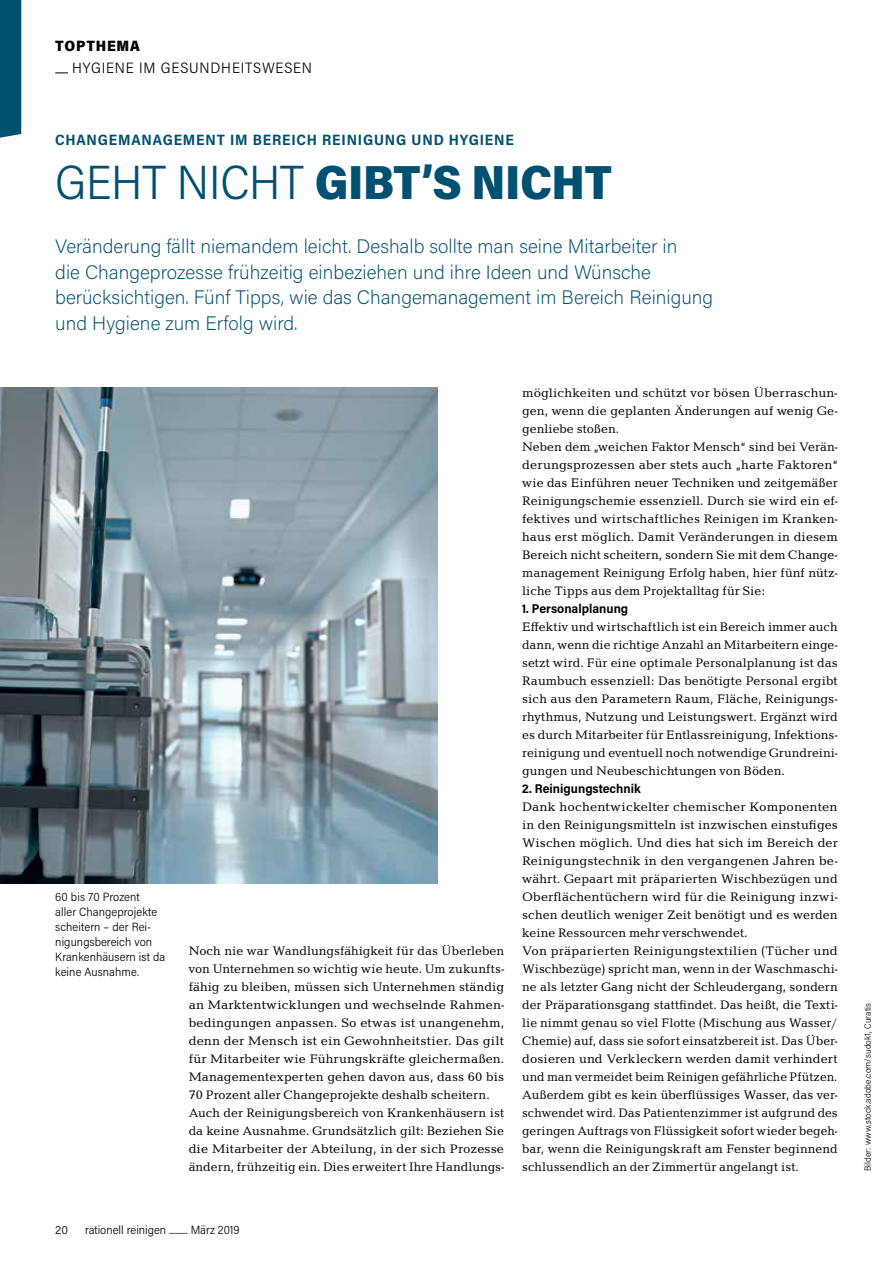
<style>
.page{position:relative;width:893px;height:1263px;background:#fff}
.page>*{position:absolute;margin:0;border:0;box-sizing:border-box;transform-origin:0 0}
.t1{font:900 48px "Acumin Pro Semi Cond";letter-spacing:-.01em;color:#005072}
.t2{font:200 19.5px/25.5px "Acumin Pro";color:#005072}
.t3{font:700 15px "Acumin Pro Semi Cond";letter-spacing:.05em;color:#005072}
.t4{font:300 15px "Acumin Pro Semi Cond";letter-spacing:.055em;color:#000}
.t5{font:900 15px "Acumin Pro Semi Cond";letter-spacing:.05em;color:#000}
.t6{font:12.75px/18px "Candida";color:#000}
.t7{font:12.75px/18px "Candida";color:#000;scale:1.04 1}
.t8{font:700 12.75px "Acumin Pro Semi Cond";color:#000}
.t9{font:300 12px/15px "Acumin Pro Semi Cond";letter-spacing:.005em;color:#000}
.t10{font:300 12px "Acumin Pro";color:#000}
.t11{font:300 9px "Acumin Pro Semi Cond";letter-spacing:.01em;color:#000}
.s1{font-weight:300}
</style>
<div class="page">
<img style="left:0;top:387px;width:437px;height:496px">
<div style="left:0;top:0;width:21px;height:138px;background:#005072"></div>
<svg style="left:55px;top:73px;width:13px;height:1px"></svg>
<p class="t5" style="left:55px;top:35px;width:86px">TOPTHEMA</p>
<p class="t4" style="left:72px;top:58px;width:241px">Hygiene im Gesundh eitswesen</p>
<p class="t3" style="left:55px;top:129px;width:460px">CHANGEMANAGEMENT IM BEREICH REINIGUNG UND HYGIENE</p>
<h1 class="t1" style="left:55px;top:149px;width:548px"><span class="s1">Geht nicht</span> GIBT’S NICHT</h1>
<p class="t2" style="left:55px;top:233px;width:659px">Veränderung fällt niemandem leicht. Deshalb sollte man seine Mitarbeiter in<br>die Changeprozesse frühzeitig einbeziehen und ihre Ideen und Wünsche berücksichtigen. Fünf Tipps, wie das Changemanagement im Bereich Reinigung und Hygiene zum Erfolg wird.</p>
<p class="t9" style="left:55px;top:889px;width:112px">60 bis 70 Prozent<br>aller Changeprojekte scheitern – der Rei&shy;nigungsbereich von<br>Krankenhäusern ist da keine Ausnahme.</p>
<p class="t6" style="left:189px;top:942px;width:317px">Noch nie war Wandlungsfähigkeit für das Überleben von Unternehmen so wichtig wie heute. Um zukunfts&shy;fähig zu bleiben, müssen sich Unternehmen ständig an Marktentwicklungen und wechselnde Rahmen&shy;bedingungen anpassen. So etwas ist unangenehm, denn der Mensch ist ein Gewohnheitstier. Das gilt für Mitarbeiter wie Führungskräfte gleichermaßen.<br>Managementexperten gehen davon aus, dass 60 bis 70 Prozent aller Changeprojekte deshalb scheitern.<br>Auch der Reinigungsbereich von Krankenhäusern ist da keine Ausnahme. Grundsätzlich gilt: Beziehen Sie die Mitarbeiter der Abteilung, in der sich Prozesse ändern, frühzeitig ein. Dies erweitert Ihre Handlungs-</p>
<p class="t6" style="left:522px;top:384px;width:317px">möglichkeiten und schützt vor bösen Überraschun&shy;gen, wenn die geplanten Änderungen auf wenig Ge&shy;genliebe stoßen.<br>Neben dem „weichen Faktor Mensch“ sind bei Verän&shy;derungsprozessen aber stets auch „harte Faktoren“ wie das Einführen neuer Techniken und zeitgemäßer Reinigungschemie essenziell. Durch sie wird ein ef&shy;fektives und wirtschaftliches Reinigen im Kranken&shy;haus erst möglich. Damit Veränderungen in diesem Bereich nicht scheitern, sondern Sie mit dem Change&shy;management Reinigung Erfolg haben, hier fünf nütz&shy;liche Tipps aus dem Projektalltag für Sie:</p>
<p class="t8" style="left:522px;top:600px;width:108px">1. PERSONALPLANUNG</p>
<p class="t6" style="left:522px;top:618px;width:317px;text-align:justify">Effektiv und wirtschaftlich ist ein Bereich immer auch dann, wenn die richtige Anzahl an Mitarbeitern einge&shy;setzt wird. Für eine optimale Personalplanung ist das Raumbuch essenziell: Das benötigte Personal ergibt sich aus den Parametern Raum, Fläche, Reinigungs&shy;rhythmus, Nutzung und Leistungswert. Ergänzt wird es durch Mitarbeiter für Entlassreinigung, Infektions&shy;reinigung und eventuell noch notwendige Grundreini&shy;gungen und Neubeschichtungen von Böden.</p>
<p class="t8" style="left:522px;top:780px;width:120px">2. REINIGUNGSTECHNIK</p>
<p class="t7" style="left:522px;top:798px;width:305px">Dank hochentwickelter chemischer Komponenten in den Reinigungsmitteln ist inzwischen einstufiges Wischen möglich. Und dies hat sich im Bereich der Reinigungstechnik in den vergangenen Jahren be&shy;währt. Gepaart mit präparierten Wischbezügen und Oberflächentüchern wird für die Reinigung inzwi&shy;schen deutlich weniger Zeit benötigt und es werden keine Ressourcen mehr verschwendet.<br>Von präparierten Reinigungstextilien (Tücher und Wischbezüge) spricht man, wenn in der Waschmaschi&shy;ne als letzter Gang nicht der Schleudergang, sondern der Präparationsgang stattfindet. Das heißt, die Texti&shy;lie nimmt genau so viel Flotte (Mischung aus Wasser/ Chemie) auf, dass sie sofort einsatzbereit ist. Das Über&shy;dosieren und Verkleckern werden damit verhindert und man vermeidet beim Reinigen gefährliche Pfützen.<br>Außerdem gibt es kein überflüssiges Wasser, das ver&shy;schwendet wird. Das Patientenzimmer ist aufgrund des geringen Auftrags von Flüssigkeit sofort wieder begeh&shy;bar, wenn die Reinigungskraft am Fenster beginnend schlussendlich an der Zimmertür angelangt ist.</p>
<p class="t10" style="left:55px;top:1221px;width:14px">20</p>
<p class="t9" style="left:85px;top:1221px;width:156px">rationell reinigen ___ März 2019</p>
<p class="t11" style="left:861px;top:1171px;width:170px;rotate:-90deg">Bilder: www.stock.adobe.com/sudok1, Curatis</p>
</div>
